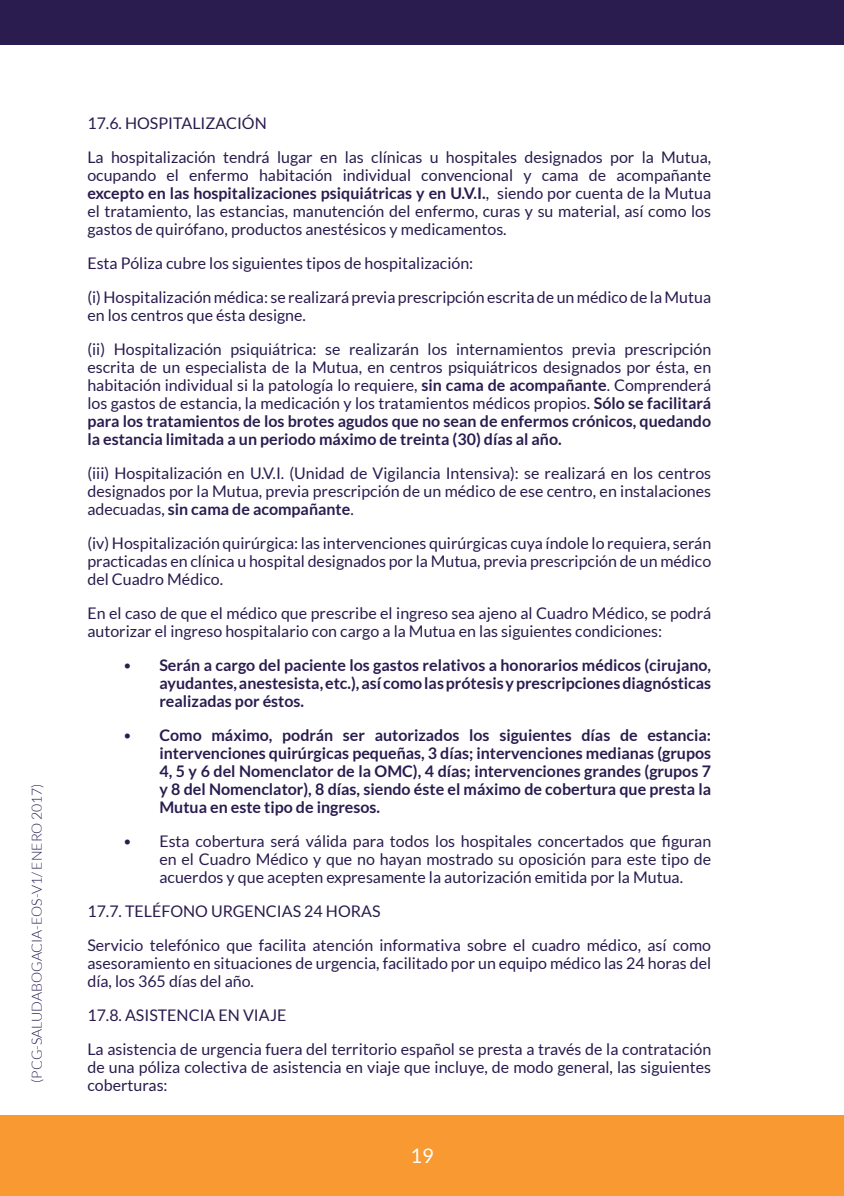
<style>
.page{position:relative;width:844px;height:1196px;background:#fff}
.page>*{position:absolute;margin:0;border:0;box-sizing:border-box;transform-origin:0 0}
.t1{font:20px "Lato";color:#fff}
.t2{font:16px/18px "Lato";color:#2a1c4f}
.t3{font:700 16px/18px "Lato";color:#2a1c4f;text-align:justify}
.t4{font:300 14px "Lato";color:#2a1c4f}
.s1{font-weight:700}
.s2{font-family:"Calibri";font-weight:400}
.s3{font-family:"Calibri"}
</style>
<div class="page">
<div style="left:0;top:1115px;width:844px;height:80px;background:#f89932"></div>
<div style="left:0;top:0;width:844px;height:45px;background:#2a1c4f"></div>
<p class="t4" style="left:29px;top:1082px;width:301px;rotate:-90deg">(PCG-SALUDABOGACIA-EOS-V1/ ENERO 2017)</p>
<p class="t2" style="left:87px;top:106px;width:625px;line-height:34px">17.6. HOSPITALIZACIÓN<br>La hospitalización tendrá lugar en las clínicas u hospitales designados por la Mutua,</p>
<p class="t2" style="left:87px;top:166px;width:625px;text-align:justify">ocupando el enfermo habitación individual convencional y cama de acompañante <span class="s1">excepto en las hospitalizaciones psiquiátricas y en U.V.I.</span>, siendo por cuenta de la Mutua el tratamiento, las estancias, manutención del enfermo, curas y su material, así como los gastos de quirófano, productos anestésicos y medicamentos.</p>
<p class="t2" style="left:87px;top:246px;width:625px;line-height:34px">Esta Póliza cubre los siguientes tipos de hospitalización:<br>(i) Hospitalización médica: se realizará previa prescripción escrita de un médico de la Mutua</p>
<p class="t2" style="left:87px;top:298px;width:625px;line-height:34px">en los centros que ésta designe.<br>(ii) Hospitalización psiquiátrica: se realizarán los internamientos previa prescripción</p>
<p class="t2" style="left:87px;top:358px;width:625px;text-align:justify">escrita de un especialista de la Mutua, en centros psiquiátricos designados por ésta, en habitación individual si la patología lo requiere, <span class="s1">sin cama de acompañante</span>. Comprenderá los gastos de estancia, la medicación y los tratamientos médicos propios. <span class="s1">Sólo se facilitará para los tratamientos de los brotes agudos que no sean de enfermos crónicos, quedando la estancia limitada a un periodo máximo de treinta (30) días al año.</span></p>
<p class="t2" style="left:87px;top:464px;width:625px;text-align:justify">(iii) Hospitalización en U.V.I. (Unidad de Vigilancia Intensiva): se realizará en los centros designados por la Mutua, previa prescripción de un médico de ese centro, en instalaciones adecuadas, <span class="s1">sin cama de acompañante</span>.</p>
<p class="t2" style="left:87px;top:534px;width:625px;text-align:justify">(iv) Hospitalización quirúrgica: las intervenciones quirúrgicas cuya índole lo requiera, serán practicadas en clínica u hospital designados por la Mutua, previa prescripción de un médico del Cuadro Médico.</p>
<p class="t2" style="left:87px;top:604px;width:625px">En el caso de que el médico que prescribe el ingreso sea ajeno al Cuadro Médico, se podrá autorizar el ingreso hospitalario con cargo a la Mutua en las siguientes condiciones:</p>
<p class="t3" style="left:159px;top:656px;width:553px;text-indent:-36px"><span class="s2">•</span> Serán a cargo del paciente los gastos relativos a honorarios médicos (cirujano, ayudantes, anestesista, etc.), así como las prótesis y prescripciones diagnósticas realizadas por éstos.</p>
<p class="t3" style="left:159px;top:726px;width:553px;text-indent:-36px"><span class="s2">•</span> Como máximo, podrán ser autorizados los siguientes días de estancia: intervenciones quirúrgicas pequeñas, 3 días; intervenciones medianas (grupos 4, 5 y 6 del Nomenclator de la OMC), 4 días; intervenciones grandes (grupos 7 y 8 del Nomenclator), 8 días, siendo éste el máximo de cobertura que presta la Mutua en este tipo de ingresos.</p>
<p class="t2" style="left:159px;top:832px;width:553px;text-align:justify;text-indent:-36px"><span class="s3">•</span> Esta cobertura será válida para todos los hospitales concertados que figuran en el Cuadro Médico y que no hayan mostrado su oposición para este tipo de acuerdos y que acepten expresamente la autorización emitida por la Mutua.</p>
<p class="t2" style="left:87px;top:894px;width:625px;line-height:34px">17.7. TELÉFONO URGENCIAS 24 HORAS<br>Servicio telefónico que facilita atención informativa sobre el cuadro médico, así como</p>
<p class="t2" style="left:87px;top:954px;width:625px">asesoramiento en situaciones de urgencia, facilitado por un equipo médico las 24 horas del día, los 365 días del año.</p>
<p class="t2" style="left:87px;top:998px;width:625px;line-height:34px">17.8. ASISTENCIA EN VIAJE<br>La asistencia de urgencia fuera del territorio español se presta a través de la contratación</p>
<p class="t2" style="left:87px;top:1058px;width:625px">de una póliza colectiva de asistencia en viaje que incluye, de modo general, las siguientes coberturas:</p>
<p class="t1" style="left:410px;top:1144px;width:25px">19</p>
</div>
